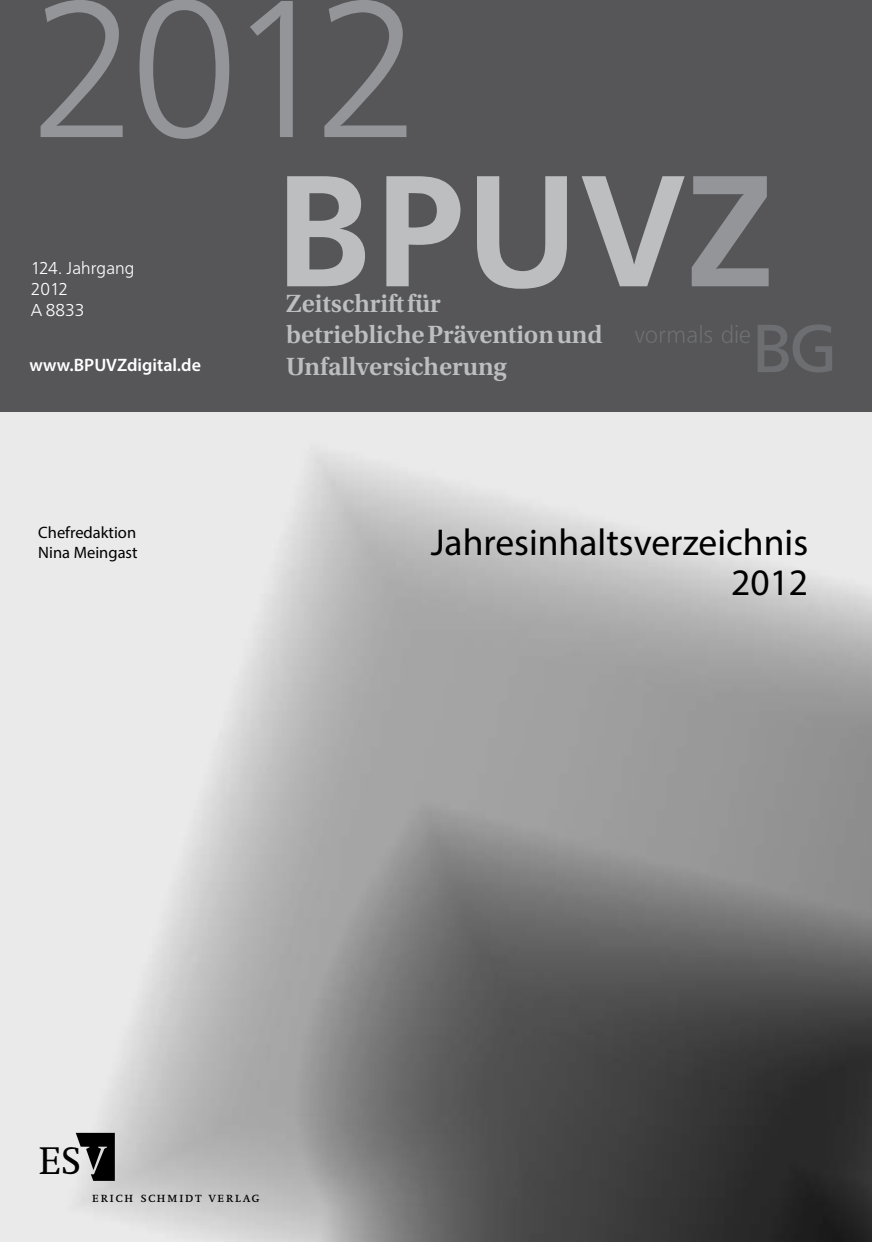
<style>
.page{position:relative;width:872px;height:1242px;background:#fff}
.page>*{position:absolute;margin:0;border:0;box-sizing:border-box;transform-origin:0 0}
.t1{font:300 204px "Frutus T";color:#939598}
.t2{font:500 165px "Frutus T";color:#bcbec0}
.t3{font:39.9px "Swift";color:#000}
.t4{font:37.5px/40.5px "Myriad Pro";color:#000;text-align:right}
.t5{font:600 26.25px/31.5px "Utopia Std";letter-spacing:-.005em;color:#bcbec0}
.t6{font:300 18px/21px "Frutus T";color:#fff}
.t7{font:600 18px "Myriad Pro";color:#fff}
.t8{font:16.5px/19.5px "Myriad Pro";color:#000}
.t9{font:14.25px "Swift SC";letter-spacing:.09em;color:#000}
.s1{color:#939598}
</style>
<div class="page">
<img style="left:0;top:153px;width:872px;height:1089px">
<div style="left:1px;top:0;width:871px;height:411px;background:#565659"></div>
<svg style="left:758px;top:324px;width:74px;height:48px"></svg>
<svg style="left:722px;top:325px;width:28px;height:18px"></svg>
<svg style="left:635px;top:325px;width:77px;height:18px"></svg>
<svg style="left:76px;top:1132px;width:39px;height:48px;background:#4d4d4d"></svg>
<h1 class="t1" style="left:30px;top:-50px;width:395px">2012</h1>
<p class="t6" style="left:31px;top:258px;width:105px">124. Jahrgang<br>2012<br>A 8833</p>
<p class="t7" style="left:29px;top:354px;width:173px">www.BPUVZdigital.de</p>
<p class="t8" style="left:38px;top:522px;width:101px">Chefredaktion<br>Nina Meingast</p>
<h2 class="t2" style="left:274px;top:135px;width:502px">BPUV<span class="s1">Z</span></h2>
<p class="t5" style="left:286px;top:288px;width:318px">Zeitschrift für<br>betriebliche Prävention und<br>Unfallversicherung</p>
<h3 class="t4" style="left:431px;top:521px;width:379px">Jahresinhaltsverzeichnis<br>2012</h3>
<h3 class="t3" style="left:39px;top:1139px;width:44px">ES</h3>
<p class="t9" style="left:92px;top:1189px;width:169px">erich schmidt verlag</p>
</div>
